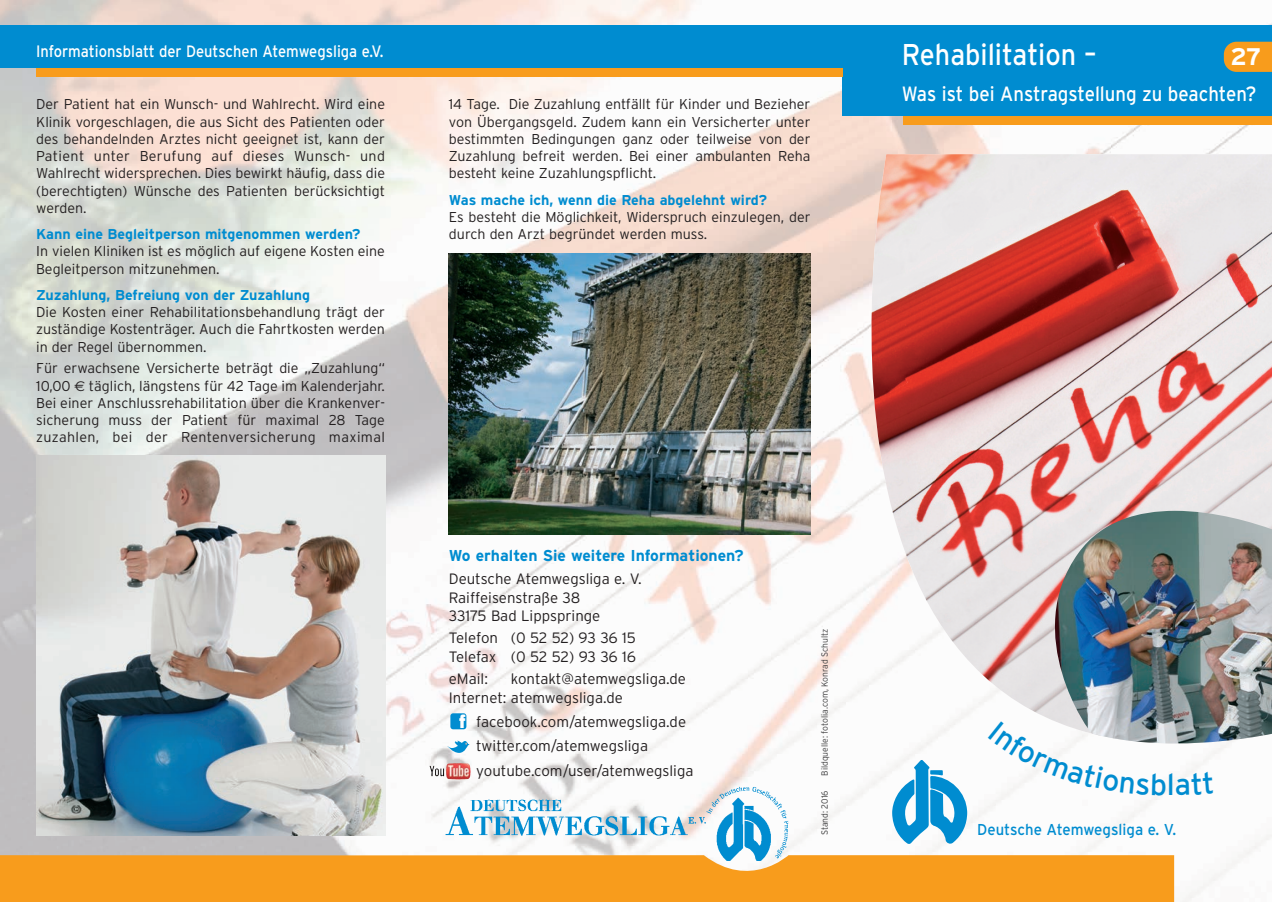
<style>
.page{position:relative;width:1272px;height:902px;background:#fff}
.page>*{position:absolute;margin:0;border:0;box-sizing:border-box;transform-origin:0 0}
.t1{font:30px "Interstate";color:#fff;scale:.9 1}
.t2{font:30px "Interstate";color:#008cd0}
.t3{font:700 24px "Interstate";color:#fff}
.t4{font:20.7px "Interstate";color:#fff;scale:.9 1}
.t5{font:900 18.6px "Interstate";color:#fff}
.t6{font:16.5px "Interstate";color:#fff;scale:.89 1}
.t7{font:700 15.75px "Interstate";color:#008cd0}
.t8{font:15.75px "Interstate";color:#008cd0;scale:.95 1}
.t9{font:300 15px/18.8px "Interstate";color:#231f20}
.t10{font:300 14.25px/17.2px "Interstate";color:#231f20;text-align:justify}
.t11{font:700 14.25px "Interstate";color:#008cd0}
.t12{font:300 9px "Interstate";color:#3e3e3f;scale:.95 1}
.s1{font-family:"Euro Sans";font-weight:400}
</style>
<div class="page">
<img style="left:0;top:0;width:1271px;height:901px">
<div style="left:842px;top:26px;width:429px;height:90px;background:#008cd0"></div>
<svg style="left:754px;top:154px;width:517px;height:685px"></svg>
<img style="left:870px;top:154px;width:401px;height:590px">
<div style="left:903px;top:116px;width:368px;height:9px;background:#f89c1c"></div>
<svg style="left:892px;top:759px;width:75px;height:86px"></svg>
<img style="left:434px;top:786px;width:354px;height:69px">
<svg style="left:1223px;top:42px;width:48px;height:30px"></svg>
<div style="left:0;top:26px;width:842px;height:42px;background:#008cd0"></div>
<div style="left:36px;top:68px;width:806px;height:9px;background:#f89c1c"></div>
<div style="left:0;top:855px;width:1174px;height:46px;background:#f89c1c"></div>
<svg style="left:447px;top:738px;width:24px;height:17px"></svg>
<img style="left:429px;top:763px;width:41px;height:16px">
<svg style="left:449px;top:711px;width:19px;height:19px"></svg>
<img style="left:1054px;top:510px;width:217px;height:233px">
<img style="left:36px;top:455px;width:349px;height:380px">
<img style="left:449px;top:253px;width:361px;height:281px">
<svg style="left:988px;top:721px;width:177px;height:74px"></svg>
<svg style="left:1175px;top:771px;width:38px;height:24px"></svg>
<p class="t6" style="left:36px;top:41px;width:392px">Informationsblatt der Deutschen Atemwegsliga e.V.</p>
<p class="t10" style="left:36px;top:96px;width:350px">Der Patient hat ein Wunsch- und Wahlrecht. Wird eine Klinik vorgeschlagen, die aus Sicht des Patienten oder des behandelnden Arztes nicht geeignet ist, kann der Patient unter Berufung auf dieses Wunsch- und Wahlrecht widersprechen. Dies bewirkt häufig, dass die (berechtigten) Wünsche des Patienten berücksichtigt werden.</p>
<p class="t11" style="left:36px;top:226px;width:325px">Kann eine Begleitperson mitgenommen werden?</p>
<p class="t10" style="left:36px;top:243px;width:350px">In vielen Kliniken ist es möglich auf eigene Kosten eine<br>Begleitperson mitzunehmen.</p>
<p class="t11" style="left:36px;top:286px;width:275px">Zuzahlung, Befreiung von der Zuzahlung</p>
<p class="t10" style="left:36px;top:303px;width:350px">Die Kosten einer Rehabilitationsbehandlung trägt der zuständige Kostenträger. Auch die Fahrtkosten werden in der Regel übernommen.</p>
<p class="t10" style="left:36px;top:360px;width:350px">Für erwachsene Versicherte beträgt die „Zuzahlung“ 10,00 <span class="s1">€</span> täglich, längstens für 42 Tage im Kalenderjahr.<br>Bei einer Anschlussrehabilitation über die Krankenver&shy;sicherung muss der Patient für maximal 28 Tage zuzahlen, bei der Rentenversicherung maximal</p>
<p class="t10" style="left:449px;top:96px;width:363px">14 Tage. Die Zuzahlung entfällt für Kinder und Bezieher von Übergangsgeld. Zudem kann ein Versicherter unter bestimmten Bedingungen ganz oder teilweise von der Zuzahlung befreit werden. Bei einer ambulanten Reha besteht keine Zuzahlungspflicht.</p>
<p class="t11" style="left:449px;top:191px;width:320px">Was mache ich, wenn die Reha abgelehnt wird?</p>
<p class="t10" style="left:449px;top:208px;width:363px">Es besteht die Möglichkeit, Widerspruch einzulegen, der durch den Arzt begründet werden muss.</p>
<p class="t7" style="left:449px;top:546px;width:296px">Wo erhalten Sie weitere Informationen?</p>
<p class="t9" style="left:449px;top:569px;width:194px">Deutsche Atemwegsliga e. V.<br>Raiffeisenstraße 38<br>33175 Bad Lippspringe</p>
<p class="t9" style="left:449px;top:628px;width:189px">Telefon (0 52 52) 93 36 15<br>Telefax (0 52 52) 93 36 16</p>
<p class="t9" style="left:449px;top:669px;width:41px">eMail:</p>
<p class="t9" style="left:449px;top:669px;width:239px;text-indent:62px">kontakt@atemwegsliga.de<br>Internet: atemwegsliga.de</p>
<p class="t9" style="left:476px;top:709px;width:219px;line-height:24.3px">facebook.com/atemwegsliga.de twitter.com/atemwegsliga youtube.com/user/atemwegsliga</p>
<h3 class="t5" style="left:459px;top:710px;width:9px">f</h3>
<p class="t12" style="left:819px;top:775px;width:156px;rotate:-90deg">Bildquelle: fotolia.com, Konrad Schultz</p>
<p class="t12" style="left:819px;top:835px;width:49px;rotate:-90deg">Stand: 2016</p>
<h1 class="t1" style="left:901px;top:37px;width:218px">Rehabilitation –</h1>
<h3 class="t4" style="left:901px;top:82px;width:395px">Was ist bei Anstragstellung zu beachten?</h3>
<h2 class="t3" style="left:1230px;top:42px;width:32px">27</h2>
<h1 class="t2" style="left:1166px;top:767px;width:9px">l</h1>
<p class="t8" style="left:977px;top:820px;width:211px">Deutsche Atemwegsliga e. V.</p>
</div>
